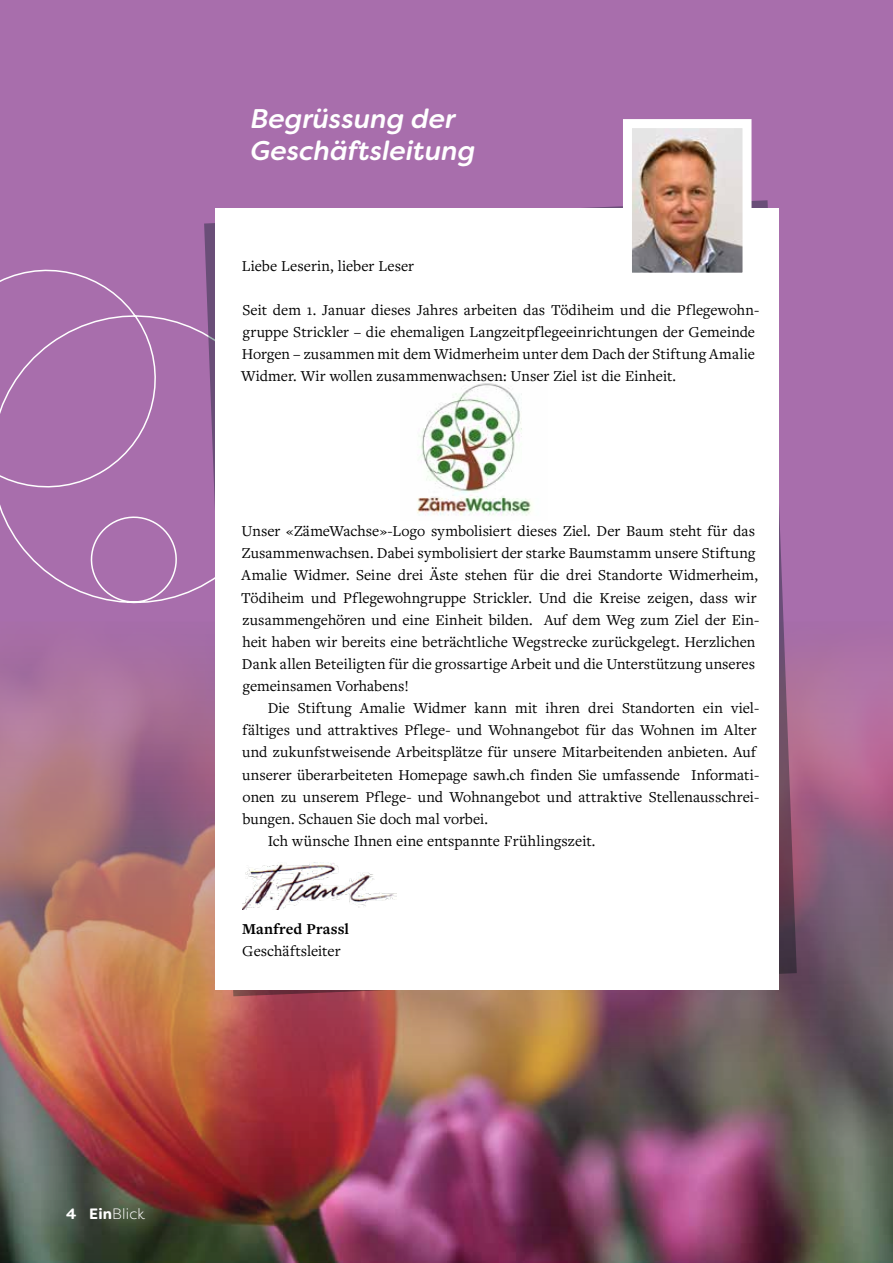
<style>
.page{position:relative;width:893px;height:1263px;background:#a86eac}
.page>*{position:absolute;margin:0;border:0;box-sizing:border-box;transform-origin:0 0}
.t1{font:italic 500 27px/32.4px "Filson Soft";color:#fff}
.t2{font:15.75px/22px "Freight Text Pro";color:#000}
.t3{font:700 15.75px "Freight Text Pro";letter-spacing:.015em;color:#000}
.t4{font:300 15px "Filson Soft";letter-spacing:.005em;color:#fff}
.s1{font-weight:700}
</style>
<div class="page">
<svg style="left:0;top:269px;width:204px;height:335px"></svg>
<img style="left:0;top:646px;width:893px;height:617px">
<svg style="left:204px;top:200px;width:593px;height:796px"></svg>
<div style="left:215px;top:208px;width:564px;height:782px;background:#fff"></div>
<img style="left:618px;top:119px;width:138px;height:154px">
<img style="left:417px;top:383px;width:115px;height:133px">
<img style="left:242px;top:862px;width:154px;height:47px">
<h1 class="t1" style="left:251px;top:102px;width:227px">Begrüssung der<br>Geschäftsleitung</h1>
<p class="t2" style="left:242px;top:254px;width:174px">Liebe Leserin, lieber Leser</p>
<p class="t2" style="left:241px;top:298px;width:520px">Seit dem 1. Januar dieses Jahres arbeiten das Tödiheim und die Pflegewohn&shy;gruppe Strickler – die ehemaligen Langzeitpflegeeinrichtungen der Gemeinde Horgen – zusammen mit dem Widmerheim unter dem Dach der Stiftung Amalie Widmer. Wir wollen zusammenwachsen: Unser Ziel ist die Einheit.</p>
<p class="t2" style="left:241px;top:520px;width:519px">Unser «ZämeWachse»-Logo symbolisiert dieses Ziel. Der Baum steht für das Zusammenwachsen. Dabei symbolisiert der starke Baumstamm unsere Stiftung Amalie Widmer. Seine drei Äste stehen für die drei Standorte Widmerheim, Tödiheim und Pflegewohngruppe Strickler. Und die Kreise zeigen, dass wir zusammengehören und eine Einheit bilden. Auf dem Weg zum Ziel der Ein&shy;heit haben wir bereits eine beträchtliche Wegstrecke zurückgelegt. Herzlichen Dank allen Beteiligten für die grossartige Arbeit und die Unterstützung unseres gemeinsamen Vorhabens!</p>
<p class="t2" style="left:268px;top:696px;width:493px">Die Stiftung Amalie Widmer kann mit ihren drei Standorten ein viel-</p>
<p class="t2" style="left:242px;top:719px;width:516px">fältiges und attraktives Pflege- und Wohnangebot für das Wohnen im Alter</p>
<p class="t2" style="left:242px;top:741px;width:515px">und zukunfstweisende Arbeitsplätze für unsere Mitarbeitenden anbieten. Auf</p>
<p class="t2" style="left:242px;top:763px;width:518px">unserer überarbeiteten Homepage sawh.ch finden Sie umfassende Informati-</p>
<p class="t2" style="left:243px;top:785px;width:518px">onen zu unserem Pflege- und Wohnangebot und attraktive Stellenausschrei-</p>
<p class="t2" style="left:242px;top:807px;width:247px">bungen. Schauen Sie doch mal vorbei.</p>
<p class="t2" style="left:268px;top:829px;width:329px">Ich wünsche Ihnen eine entspannte Frühlingszeit.</p>
<p class="t3" style="left:242px;top:919px;width:109px">Manfred Prassl</p>
<p class="t2" style="left:242px;top:940px;width:100px">Geschäftsleiter</p>
<p class="t4" style="left:66px;top:1204px;width:80px"><span class="s1">4 Ein</span>Blick</p>
</div>
